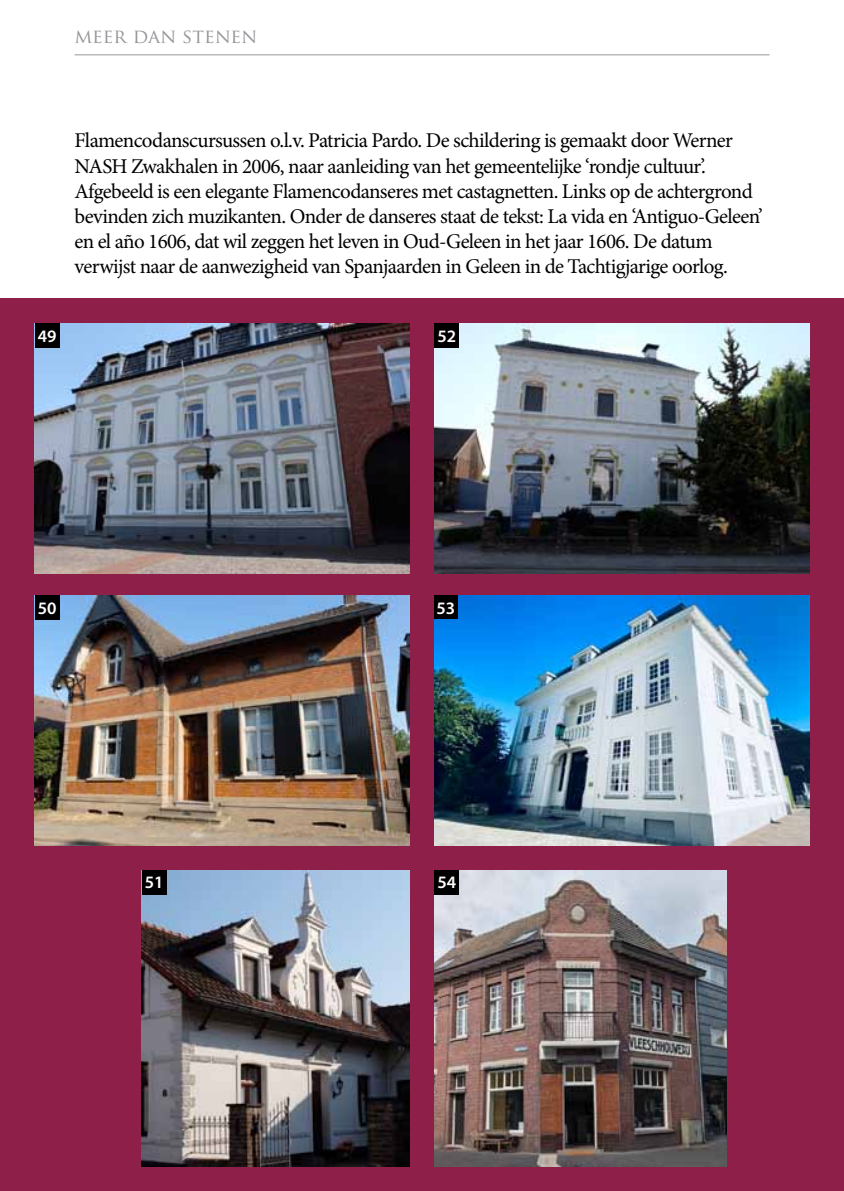
<style>
.page{position:relative;width:844px;height:1191px;background:#fff}
.page>*{position:absolute;margin:0;border:0;box-sizing:border-box;transform-origin:0 0}
.t1{font:21px/25.2px "Minion Pro";letter-spacing:-.03em;color:#000}
.t2{font:19.25px "Trajan Pro";color:#939598}
.t3{font:600 17.5px "Myriad Pro";color:#fff}
</style>
<div class="page">
<hr style="left:74px;top:54px;width:695px;height:1px;background:#939598">
<div style="left:0;top:298px;width:843px;height:893px;background:#8e1f49"></div>
<img style="left:434px;top:870px;width:292px;height:296px">
<div style="left:434px;top:870px;width:25px;height:25px;background:#000"></div>
<img style="left:142px;top:870px;width:267px;height:296px">
<div style="left:142px;top:870px;width:25px;height:25px;background:#000"></div>
<img style="left:35px;top:323px;width:374px;height:250px">
<div style="left:35px;top:323px;width:25px;height:25px;background:#000"></div>
<img style="left:434px;top:323px;width:375px;height:250px">
<div style="left:434px;top:323px;width:25px;height:25px;background:#000"></div>
<img style="left:35px;top:595px;width:374px;height:250px">
<div style="left:35px;top:595px;width:25px;height:25px;background:#000"></div>
<img style="left:434px;top:595px;width:375px;height:250px">
<div style="left:434px;top:595px;width:23px;height:23px;background:#000"></div>
<p class="t2" style="left:74px;top:24px;width:184px">MEER DAN STENEN</p>
<p class="t1" style="left:74px;top:128px;width:689px">Flamencodanscursussen o.l.v. Patricia Pardo. De schildering is gemaakt door Werner NASH Zwakhalen in 2006, naar aanleiding van het gemeentelijke ‘rondje cultuur’.<br>Afgebeeld is een elegante Flamencodanseres met castagnetten. Links op de achtergrond bevinden zich muzikanten. Onder de danseres staat de tekst: La vida en ‘Antiguo-Geleen’ en el año 1606, dat wil zeggen het leven in Oud-Geleen in het jaar 1606. De datum verwijst naar de aanwezigheid van Spanjaarden in Geleen in de Tachtigjarige oorlog.</p>
<p class="t3" style="left:38px;top:325px;width:20px">49</p>
<p class="t3" style="left:437px;top:325px;width:20px">52</p>
<p class="t3" style="left:38px;top:597px;width:20px">50</p>
<p class="t3" style="left:436px;top:597px;width:20px">53</p>
<p class="t3" style="left:145px;top:871px;width:20px">51</p>
<p class="t3" style="left:437px;top:871px;width:20px">54</p>
</div>
